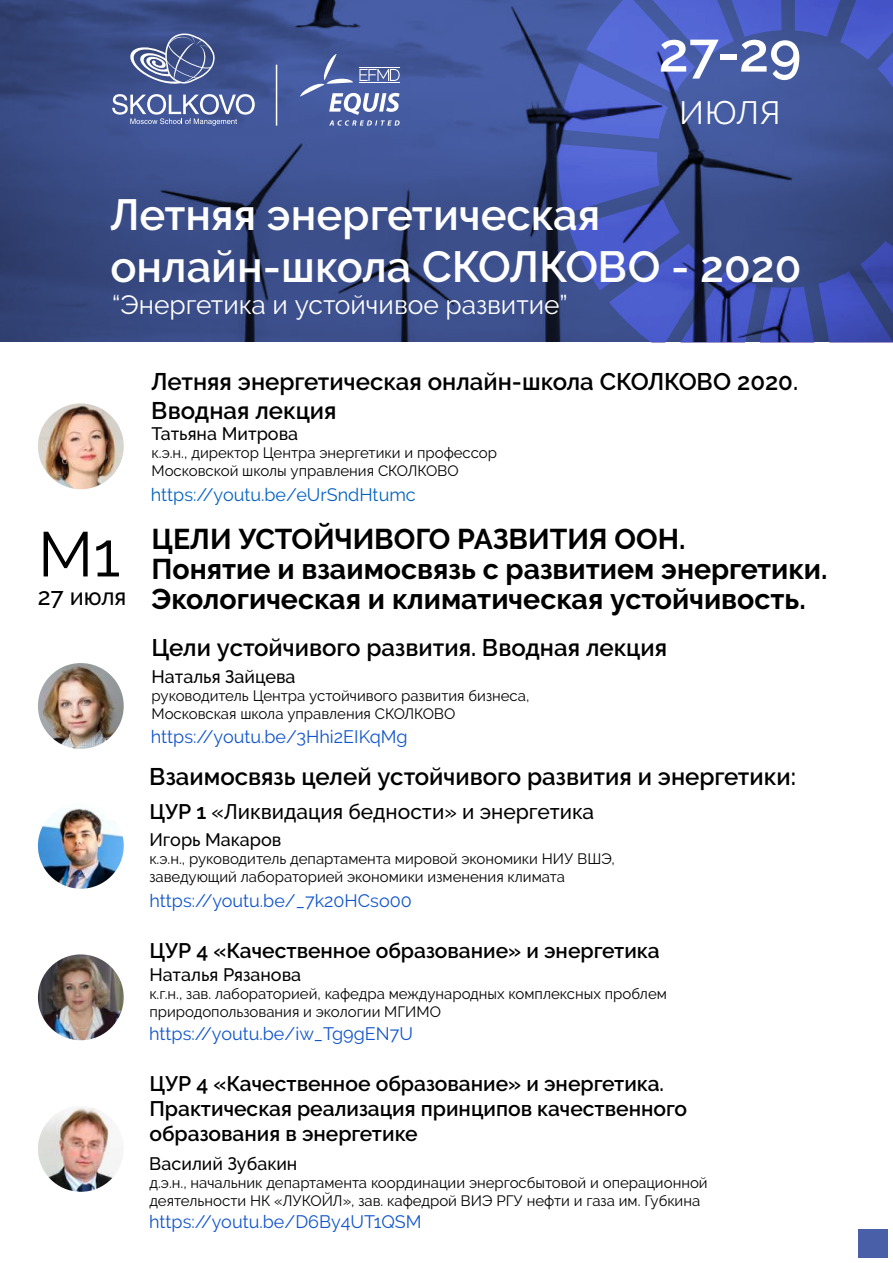
<style>
.page{position:relative;width:893px;height:1263px;background:#fff}
.page>*{position:absolute;margin:0;border:0;box-sizing:border-box;transform-origin:0 0}
.t1{font:63px "Raleway";color:#000}
.t2{font:600 54.9px "Raleway";color:#fff}
.t3{font:300 43.95px "Raleway";color:#fff}
.t4{font:600 43.5px/52.2px "Raleway";color:#fff}
.t5{font:700 28.5px/30px "Raleway";color:#000}
.t6{font:26.4px "Raleway";color:#fff}
.t7{font:600 24px/28.8px "Raleway";color:#000}
.t8{font:500 24px "Raleway";color:#000}
.t9{font:600 21px/25.2px "Raleway";color:#000}
.t10{font:500 21px "Raleway";color:#000}
.t11{font:18px "Raleway";color:#15c}
.t12{font:500 18px "Raleway";color:#000}
.t13{font:18px "Raleway";color:#0563c1}
.t14{font:15px/18px "Raleway";color:#000}
.s1{font-weight:600}
</style>
<div class="page">
<svg style="left:0;top:0;width:893px;height:342px;background:#384a82"></svg>
<svg style="left:127px;top:33px;width:88px;height:53px;background:#5f6e9d"></svg>
<svg style="left:112px;top:94px;width:143px;height:32px;background:#7080b1"></svg>
<svg style="left:300px;top:54px;width:100px;height:72px;background:#6375ae"></svg>
<hr style="left:359px;top:67px;width:41px;height:1px;background:#fff">
<hr style="left:359px;top:82px;width:41px;height:1px;background:#fff">
<hr style="left:276px;top:65px;width:1px;height:61px;background:#fff">
<svg style="left:558px;top:0;width:334px;height:343px;background:#4154a2"></svg>
<div style="left:858px;top:1228px;width:30px;height:29px;background:#4960a9"></div>
<img style="left:38px;top:663px;width:86px;height:86px;border-radius:42px">
<img style="left:38px;top:403px;width:86px;height:86px">
<img style="left:38px;top:803px;width:86px;height:86px;border-radius:42px">
<img style="left:38px;top:954px;width:86px;height:86px;border-radius:42px">
<img style="left:38px;top:1106px;width:86px;height:86px;border-radius:42px">
<h2 class="t2" style="left:659px;top:21px;width:144px">27-29</h2>
<h3 class="t3" style="left:679px;top:83px;width:104px">июля</h3>
<h3 class="t4" style="left:110px;top:188px;width:692px">Летняя энергетическая онлайн-школа СКОЛКОВО - 2020</h3>
<h3 class="t6" style="left:112px;top:289px;width:457px">“Энергетика и устойчивое развитие”</h3>
<h3 class="t7" style="left:152px;top:367px;width:648px">Летняя энергетическая онлайн-школа СКОЛКОВО 2020.<br>Вводная лекция</h3>
<p class="t12" style="left:152px;top:423px;width:148px">Татьяна Митрова</p>
<p class="t14" style="left:152px;top:444px;width:347px">к.э.н., директор Центра энергетики и профессор<br>Московской школы управления СКОЛКОВО</p>
<h1 class="t1" style="left:38px;top:518px;width:84px">М1</h1>
<h3 class="t8" style="left:38px;top:583px;width:90px">27 июля</h3>
<p class="t13" style="left:151px;top:484px;width:267px">https://youtu.be/eUrSndHtumc</p>
<h3 class="t5" style="left:152px;top:524px;width:677px">ЦЕЛИ УСТОЙЧИВОГО РАЗВИТИЯ ООН.<br>Понятие и взаимосвязь с развитием энергетики.<br>Экологическая и климатическая устойчивость.</h3>
<h3 class="t7" style="left:152px;top:633px;width:517px">Цели устойчивого развития. Вводная лекция</h3>
<p class="t12" style="left:152px;top:666px;width:145px">Наталья Зайцева</p>
<p class="t14" style="left:152px;top:686px;width:379px">руководитель Центра устойчивого развития бизнеса,<br>Московская школа управления СКОЛКОВО</p>
<p class="t11" style="left:151px;top:726px;width:258px">https://youtu.be/3Hhi2EIKqMg</p>
<h3 class="t7" style="left:149px;top:762px;width:648px">Взаимосвязь целей устойчивого развития и энергетики:</h3>
<h3 class="t10" style="left:149px;top:799px;width:446px"><span class="s1">ЦУР 1</span> «Ликвидация бедности» и энергетика</h3>
<p class="t12" style="left:149px;top:829px;width:133px">Игорь Макаров</p>
<p class="t14" style="left:149px;top:850px;width:467px">к.э.н., руководитель департамента мировой экономики НИУ ВШЭ, заведующий лабораторией экономики изменения климата</p>
<p class="t11" style="left:150px;top:890px;width:264px">https://youtu.be/_7k20HCso00</p>
<h3 class="t9" style="left:149px;top:938px;width:512px">ЦУР 4 «Качественное образование» и энергетика</h3>
<p class="t12" style="left:149px;top:965px;width:153px">Наталья Рязанова</p>
<p class="t14" style="left:149px;top:985px;width:519px">к.г.н., зав. лабораторией, кафедра международных комплексных проблем природопользования и экологии МГИМО</p>
<p class="t11" style="left:149px;top:1023px;width:265px">https://youtu.be/iw_Tg9gEN7U</p>
<h3 class="t9" style="left:149px;top:1071px;width:539px">ЦУР 4 «Качественное образование» и энергетика.<br>Практическая реализация принципов качественного образования в энергетике</h3>
<p class="t12" style="left:149px;top:1153px;width:149px">Василий Зубакин</p>
<p class="t14" style="left:149px;top:1174px;width:560px">д.э.н., начальник департамента координации энергосбытовой и операционной деятельности НК «ЛУКОЙЛ», зав. кафедрой ВИЭ РГУ нефти и газа им. Губкина</p>
<p class="t11" style="left:149px;top:1211px;width:274px">https://youtu.be/D6By4UT1QSM</p>
</div>
